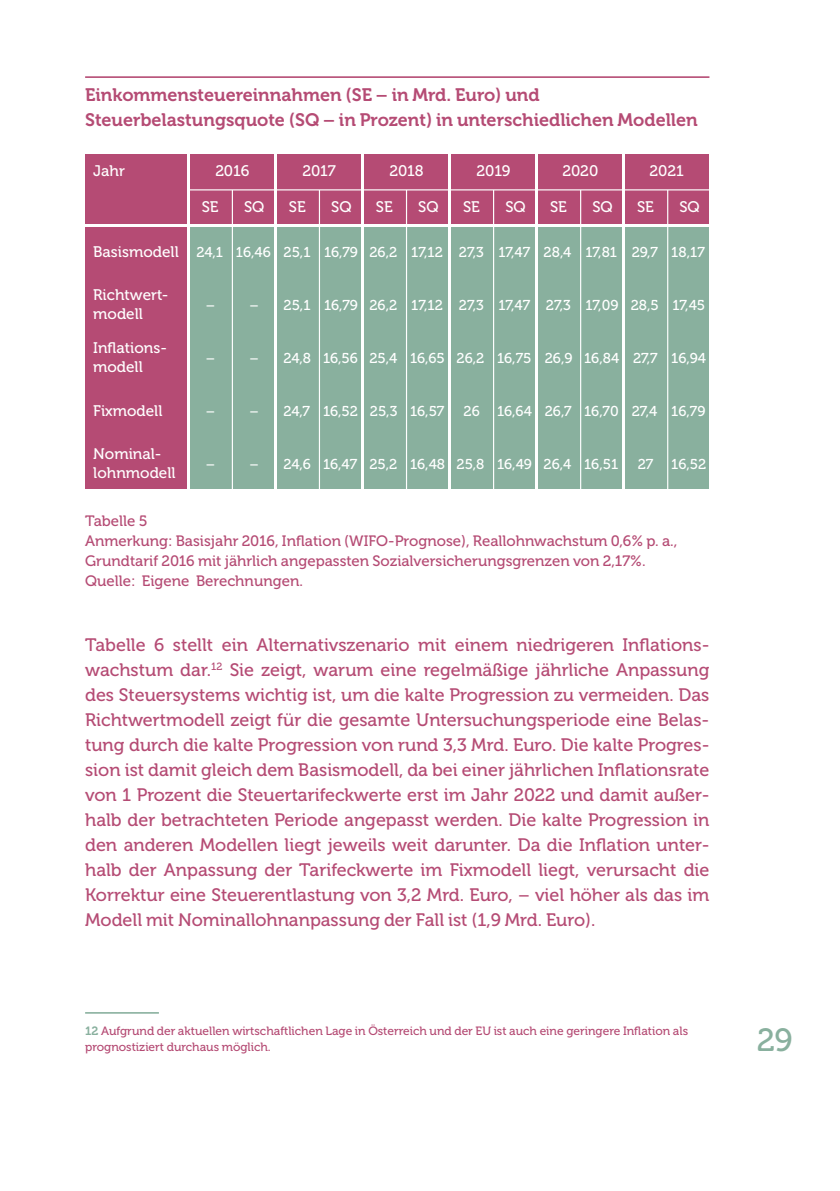
<style>
.page{position:relative;width:840px;height:1191px;background:#fff}
.page>*{position:absolute;margin:0;border:0;box-sizing:border-box;transform-origin:0 0}
.t1{font:32px "Museo 500";color:#89b09e}
.t2{font:18px/25px "Museo 500";color:#b54b74;text-align:justify}
.t3{font:18px/25px "Museo 700";color:#b54b74}
.t4{font:15.2px/18.8px "Museo 500";color:#fff}
.t5{font:15px/20px "Museo 500";color:#b54b74}
.t6{font:14.2px "Museo 500";color:#fff}
.t7{font:12px/16px "Museo 500";color:#b54b74}
.s1{font-size:15.2px}
.s2{font-family:"Museo 700";color:#89b09e}
</style>
<div class="page">
<hr style="left:85px;top:76px;width:624px;height:2px;background:#b54b74">
<div style="left:85px;top:154px;width:624px;height:73px;background:#b54b74"></div>
<div style="left:85px;top:226px;width:104px;height:262px;background:#b54b74"></div>
<div style="left:188px;top:226px;width:521px;height:262px;background:#89b09e"></div>
<hr style="left:274px;top:154px;width:2px;height:35px;background:#fff">
<hr style="left:361px;top:154px;width:2px;height:35px;background:#fff">
<hr style="left:448px;top:154px;width:2px;height:35px;background:#fff">
<hr style="left:535px;top:154px;width:2px;height:35px;background:#fff">
<hr style="left:622px;top:154px;width:2px;height:35px;background:#fff">
<hr style="left:187px;top:154px;width:2px;height:334px;background:#fff">
<hr style="left:274px;top:189px;width:2px;height:299px;background:#fff">
<hr style="left:361px;top:189px;width:2px;height:299px;background:#fff">
<hr style="left:448px;top:189px;width:2px;height:299px;background:#fff">
<hr style="left:535px;top:189px;width:2px;height:299px;background:#fff">
<hr style="left:622px;top:189px;width:2px;height:299px;background:#fff">
<hr style="left:85px;top:224px;width:624px;height:3px;background:#fff">
<hr style="left:666px;top:227px;width:2px;height:261px;background:#fff">
<hr style="left:232px;top:227px;width:1px;height:261px;background:#fff">
<hr style="left:579px;top:227px;width:2px;height:261px;background:#fff">
<hr style="left:319px;top:227px;width:1px;height:261px;background:#fff">
<hr style="left:405px;top:227px;width:2px;height:261px;background:#fff">
<hr style="left:492px;top:227px;width:2px;height:261px;background:#fff">
<hr style="left:232px;top:190px;width:1px;height:34px;background:#fff">
<hr style="left:319px;top:190px;width:1px;height:34px;background:#fff">
<hr style="left:405px;top:190px;width:2px;height:34px;background:#fff">
<hr style="left:492px;top:190px;width:2px;height:34px;background:#fff">
<hr style="left:579px;top:190px;width:2px;height:34px;background:#fff">
<hr style="left:666px;top:190px;width:2px;height:34px;background:#fff">
<hr style="left:189px;top:189px;width:85px;height:1px;background:#fff">
<hr style="left:276px;top:189px;width:85px;height:1px;background:#fff">
<hr style="left:363px;top:189px;width:85px;height:1px;background:#fff">
<hr style="left:450px;top:189px;width:85px;height:1px;background:#fff">
<hr style="left:537px;top:189px;width:85px;height:1px;background:#fff">
<hr style="left:624px;top:189px;width:85px;height:1px;background:#fff">
<hr style="left:85px;top:1012px;width:74px;height:1px;background:#89b09e">
<p class="t3" style="left:85px;top:82px;width:614px">Einkommensteuereinnahmen (SE – in Mrd. Euro) und<br>Steuerbelastungsquote (SQ – in Prozent) in unterschiedlichen Modellen</p>
<p class="t4" style="left:93px;top:161px;width:33px">Jahr</p>
<p class="t4" style="left:215px;top:161px;width:36px">2016</p>
<p class="t4" style="left:302px;top:161px;width:35px">2017</p>
<p class="t4" style="left:389px;top:161px;width:36px">2018</p>
<p class="t4" style="left:476px;top:161px;width:36px">2019</p>
<p class="t4" style="left:562px;top:161px;width:37px">2020</p>
<p class="t4" style="left:649px;top:161px;width:36px">2021</p>
<p class="t4" style="left:202px;top:198px;width:18px">SE</p>
<p class="t4" style="left:244px;top:198px;width:22px">SQ</p>
<p class="t4" style="left:289px;top:198px;width:18px">SE</p>
<p class="t4" style="left:331px;top:198px;width:22px">SQ</p>
<p class="t4" style="left:376px;top:198px;width:18px">SE</p>
<p class="t4" style="left:418px;top:198px;width:22px">SQ</p>
<p class="t4" style="left:462px;top:198px;width:18px">SE</p>
<p class="t4" style="left:505px;top:198px;width:22px">SQ</p>
<p class="t4" style="left:549px;top:198px;width:18px">SE</p>
<p class="t4" style="left:592px;top:198px;width:22px">SQ</p>
<p class="t4" style="left:636px;top:198px;width:18px">SE</p>
<p class="t4" style="left:679px;top:198px;width:22px">SQ</p>
<p class="t6" style="left:93px;top:244px;width:612px"><span class="s1">Basismodell</span> 24,1 16,46 25,1 16,79 26,2 17,12 27,3 17,47 28,4 17,81 29,7 18,17</p>
<p class="t4" style="left:93px;top:286px;width:77px">Richtwert&shy;modell</p>
<p class="t4" style="left:93px;top:339px;width:75px">Inflations&shy;modell</p>
<p class="t6" style="left:206px;top:297px;width:54px">– –</p>
<p class="t6" style="left:283px;top:297px;width:423px">25,1 16,79 26,2 17,12 27,3 17,47 27,3 17,09 28,5 17,45</p>
<p class="t6" style="left:206px;top:350px;width:54px">– –</p>
<p class="t6" style="left:283px;top:350px;width:424px">24,8 16,56 25,4 16,65 26,2 16,75 26,9 16,84 27,7 16,94</p>
<p class="t4" style="left:93px;top:401px;width:71px">Fixmodell</p>
<p class="t6" style="left:206px;top:403px;width:54px">– –</p>
<p class="t6" style="left:283px;top:403px;width:162px">24,7 16,52 25,3 16,57</p>
<p class="t6" style="left:463px;top:403px;width:243px">26 16,64 26,7 16,70 27,4 16,79</p>
<p class="t4" style="left:93px;top:445px;width:84px">Nominal&shy;lohnmodell</p>
<p class="t6" style="left:206px;top:456px;width:54px">– –</p>
<p class="t6" style="left:283px;top:456px;width:336px">24,6 16,47 25,2 16,48 25,8 16,49 26,4 16,51</p>
<p class="t6" style="left:637px;top:456px;width:17px">27</p>
<p class="t6" style="left:671px;top:456px;width:37px">16,52</p>
<p class="t5" style="left:85px;top:511px;width:593px">Tabelle 5<br>Anmerkung: Basisjahr 2016, Inflation (WIFO-Prognose), Reallohnwachstum 0,6% p. a., Grundtarif 2016 mit jährlich angepassten Sozialversicherungsgrenzen von 2,17%.<br>Quelle: Eigene Berechnungen.</p>
<p class="t2" style="left:85px;top:632px;width:625px">Tabelle 6 stellt ein Alternativszenario mit einem niedrigeren Inflations&shy;wachstum dar.<sup>12</sup> Sie zeigt, warum eine regelmäßige jährliche Anpassung des Steuersystems wichtig ist, um die kalte Progression zu vermeiden. Das Richtwertmodell zeigt für die gesamte Untersuchungsperiode eine Belas&shy;tung durch die kalte Progression von rund 3,3 Mrd. Euro. Die kalte Progres&shy;sion ist damit gleich dem Basismodell, da bei einer jährlichen Inflationsrate von 1 Prozent die Steuertarifeckwerte erst im Jahr 2022 und damit außer&shy;halb der betrachteten Periode angepasst werden. Die kalte Progression in den anderen Modellen liegt jeweils weit darunter. Da die Inflation unter&shy;halb der Anpassung der Tarifeckwerte im Fixmodell liegt, verursacht die Korrektur eine Steuerentlastung von 3,2 Mrd. Euro, – viel höher als das im Modell mit Nominallohnanpassung der Fall ist (1,9 Mrd. Euro).</p>
<p class="t7" style="left:85px;top:1023px;width:604px"><span class="s2">12</span> Aufgrund der aktuellen wirtschaftlichen Lage in Österreich und der EU ist auch eine geringere Inflation als prognostiziert durchaus möglich.</p>
<h1 class="t1" style="left:756px;top:1022px;width:37px">29</h1>
</div>
